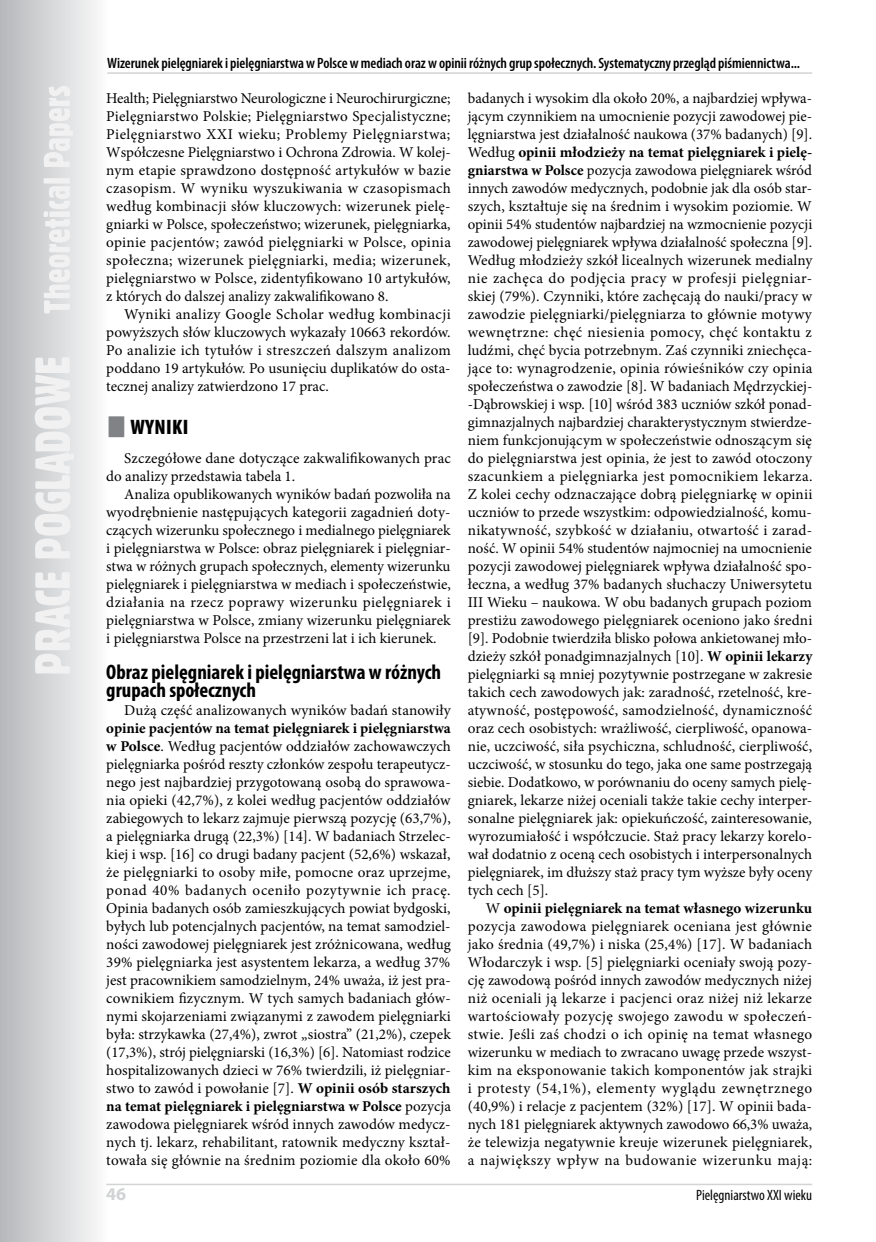
<style>
.page{position:relative;width:876px;height:1242px;background:#fff}
.page>*{position:absolute;margin:0;border:0;box-sizing:border-box;transform-origin:0 0}
.t1{font:700 condensed 21px/18px "Myriad Pro";color:#000}
.t2{font:900 condensed 21px "Myriad Pro";color:#000}
.t3{font:700 18px "Myriad Pro";color:#d1d3d4}
.t4{font:15px/18px "Minion Pro";color:#000;text-align:justify}
.t5{font:600 condensed 15px "Myriad Pro";letter-spacing:-.005em;color:#000}
.t6{font:condensed 15px "Myriad Pro";color:#000}
.s1{font-weight:700}
</style>
<div class="page">
<svg style="left:0;top:0;width:108px;height:1242px"></svg>
<svg style="left:35px;top:86px;width:39px;height:587px"></svg>
<hr style="left:106px;top:1183px;width:706px;height:2px;background:#d1d3d4">
<hr style="left:107px;top:72px;width:705px;height:2px;background:#d1d3d4">
<p class="t5" style="left:107px;top:54px;width:694px">Wizerunek pielęgniarek i pielęgniarstwa w Polsce w mediach oraz w opinii różnych grup społecznych. Systematyczny przegląd piśmiennictwa...</p>
<p class="t4" style="left:106px;top:89px;width:346px">Health; Pielęgniarstwo Neurologiczne i Neurochirurgiczne; Pielęgniarstwo Polskie; Pielęgniarstwo Specjalistyczne; Pielęgniarstwo XXI wieku; Problemy Pielęgniarstwa; Współczesne Pielęgniarstwo i Ochrona Zdrowia. W kolej&shy;nym etapie sprawdzono dostępność artykułów w bazie czasopism. W wyniku wyszukiwania w czasopismach według kombinacji słów kluczowych: wizerunek pielę&shy;gniarki w Polsce, społeczeństwo; wizerunek, pielęgniarka, opinie pacjentów; zawód pielęgniarki w Polsce, opinia społeczna; wizerunek pielęgniarki, media; wizerunek, pielęgniarstwo w Polsce, zidentyfikowano 10 artykułów, z których do dalszej analizy zakwalifikowano 8.</p>
<p class="t4" style="left:106px;top:305px;width:346px;text-indent:18px">Wyniki analizy Google Scholar według kombinacji powyższych słów kluczowych wykazały 10663 rekordów.<br>Po analizie ich tytułów i streszczeń dalszym analizom poddano 19 artykułów. Po usunięciu duplikatów do osta&shy;tecznej analizy zatwierdzono 17 prac.</p>
<h1 class="t2" style="left:131px;top:414px;width:25px">WYNIKI</h1>
<p class="t4" style="left:106px;top:449px;width:346px;text-indent:18px">Szczegółowe dane dotyczące zakwalifikowanych prac do analizy przedstawia tabela 1.</p>
<p class="t4" style="left:106px;top:485px;width:346px;text-indent:18px">Analiza opublikowanych wyników badań pozwoliła na wyodrębnienie następujących kategorii zagadnień doty&shy;czących wizerunku społecznego i medialnego pielęgniarek i pielęgniarstwa w Polsce: obraz pielęgniarek i pielęgniar&shy;stwa w różnych grupach społecznych, elementy wizerunku pielęgniarek i pielęgniarstwa w mediach i społeczeństwie, działania na rzecz poprawy wizerunku pielęgniarek i pielęgniarstwa w Polsce, zmiany wizerunku pielęgniarek i pielęgniarstwa Polsce na przestrzeni lat i ich kierunek.</p>
<h1 class="t1" style="left:106px;top:663px;width:336px">Obraz pielęgniarek i pielęgniarstwa w różnych grupach społecznych</h1>
<p class="t4" style="left:124px;top:701px;width:328px">Dużą część analizowanych wyników badań stanowiły</p>
<p class="t4" style="left:106px;top:719px;width:346px"><span class="s1">opinie pacjentów na temat pielęgniarek i pielęgniarstwa w Polsce</span>. Według pacjentów oddziałów zachowawczych pielęgniarka pośród reszty członków zespołu terapeutycz&shy;nego jest najbardziej przygotowaną osobą do sprawowa&shy;nia opieki (42,7%), z kolei według pacjentów oddziałów zabiegowych to lekarz zajmuje pierwszą pozycję (63,7%), a pielęgniarka drugą (22,3%) [14]. W badaniach Strzelec&shy;kiej i wsp. [16] co drugi badany pacjent (52,6%) wskazał, że pielęgniarki to osoby miłe, pomocne oraz uprzejme, ponad 40% badanych oceniło pozytywnie ich pracę.<br>Opinia badanych osób zamieszkujących powiat bydgoski, byłych lub potencjalnych pacjentów, na temat samodziel&shy;ności zawodowej pielęgniarek jest zróżnicowana, według 39% pielęgniarka jest asystentem lekarza, a według 37% jest pracownikiem samodzielnym, 24% uważa, iż jest pra&shy;cownikiem fizycznym. W tych samych badaniach głów&shy;nymi skojarzeniami związanymi z zawodem pielęgniarki była: strzykawka (27,4%), zwrot „siostra” (21,2%), czepek (17,3%), strój pielęgniarski (16,3%) [6]. Natomiast rodzice hospitalizowanych dzieci w 76% twierdzili, iż pielęgniar&shy;stwo to zawód i powołanie [7]. <span class="s1">W opinii osób starszych na temat pielęgniarek i pielęgniarstwa w Polsce</span> pozycja zawodowa pielęgniarek wśród innych zawodów medycz&shy;nych tj. lekarz, rehabilitant, ratownik medyczny kształ&shy;towała się głównie na średnim poziomie dla około 60%</p>
<p class="t4" style="left:468px;top:89px;width:346px">badanych i wysokim dla około 20%, a najbardziej wpływa&shy;jącym czynnikiem na umocnienie pozycji zawodowej pie&shy;lęgniarstwa jest działalność naukowa (37% badanych) [9].<br>Według <span class="s1">opinii młodzieży na temat pielęgniarek i pielę&shy;gniarstwa w Polsce</span> pozycja zawodowa pielęgniarek wśród innych zawodów medycznych, podobnie jak dla osób star&shy;szych, kształtuje się na średnim i wysokim poziomie. W opinii 54% studentów najbardziej na wzmocnienie pozycji zawodowej pielęgniarek wpływa działalność społeczna [9].<br>Według młodzieży szkół licealnych wizerunek medialny nie zachęca do podjęcia pracy w profesji pielęgniar&shy;skiej (79%). Czynniki, które zachęcają do nauki/pracy w zawodzie pielęgniarki/pielęgniarza to głównie motywy wewnętrzne: chęć niesienia pomocy, chęć kontaktu z ludźmi, chęć bycia potrzebnym. Zaś czynniki zniechęca&shy;jące to: wynagrodzenie, opinia rówieśników czy opinia społeczeństwa o zawodzie [8]. W badaniach Mędrzyckiej--Dąbrowskiej i wsp. [10] wśród 383 uczniów szkół ponad&shy;gimnazjalnych najbardziej charakterystycznym stwierdze&shy;niem funkcjonującym w społeczeństwie odnoszącym się do pielęgniarstwa jest opinia, że jest to zawód otoczony szacunkiem a pielęgniarka jest pomocnikiem lekarza.<br>Z kolei cechy odznaczające dobrą pielęgniarkę w opinii uczniów to przede wszystkim: odpowiedzialność, komu&shy;nikatywność, szybkość w działaniu, otwartość i zarad&shy;ność. W opinii 54% studentów najmocniej na umocnienie pozycji zawodowej pielęgniarek wpływa działalność spo&shy;łeczna, a według 37% badanych słuchaczy Uniwersytetu III Wieku – naukowa. W obu badanych grupach poziom prestiżu zawodowego pielęgniarek oceniono jako średni [9]. Podobnie twierdziła blisko połowa ankietowanej mło&shy;dzieży szkół ponadgimnazjalnych [10]. <span class="s1">W opinii lekarzy </span>pielęgniarki są mniej pozytywnie postrzegane w zakresie takich cech zawodowych jak: zaradność, rzetelność, kre&shy;atywność, postępowość, samodzielność, dynamiczność oraz cech osobistych: wrażliwość, cierpliwość, opanowa&shy;nie, uczciwość, siła psychiczna, schludność, cierpliwość, uczciwość, w stosunku do tego, jaka one same postrzegają siebie. Dodatkowo, w porównaniu do oceny samych pielę&shy;gniarek, lekarze niżej oceniali także takie cechy interper&shy;sonalne pielęgniarek jak: opiekuńczość, zainteresowanie, wyrozumiałość i współczucie. Staż pracy lekarzy korelo&shy;wał dodatnio z oceną cech osobistych i interpersonalnych pielęgniarek, im dłuższy staż pracy tym wyższe były oceny tych cech [5].</p>
<p class="t4" style="left:468px;top:899px;width:346px;text-indent:18px">W <span class="s1">opinii pielęgniarek na temat własnego wizerunku </span>pozycja zawodowa pielęgniarek oceniana jest głównie jako średnia (49,7%) i niska (25,4%) [17]. W badaniach Włodarczyk i wsp. [5] pielęgniarki oceniały swoją pozy&shy;cję zawodową pośród innych zawodów medycznych niżej niż oceniali ją lekarze i pacjenci oraz niżej niż lekarze wartościowały pozycję swojego zawodu w społeczeń&shy;stwie. Jeśli zaś chodzi o ich opinię na temat własnego wizerunku w mediach to zwracano uwagę przede wszyst&shy;kim na eksponowanie takich komponentów jak strajki i protesty (54,1%), elementy wyglądu zewnętrznego (40,9%) i relacje z pacjentem (32%) [17]. W opinii bada&shy;nych 181 pielęgniarek aktywnych zawodowo 66,3% uważa, że telewizja negatywnie kreuje wizerunek pielęgniarek, a największy wpływ na budowanie wizerunku mają:</p>
<p class="t3" style="left:106px;top:1182px;width:21px">46</p>
<p class="t6" style="left:696px;top:1186px;width:118px">Pielęgniarstwo XXI wieku</p>
</div>
